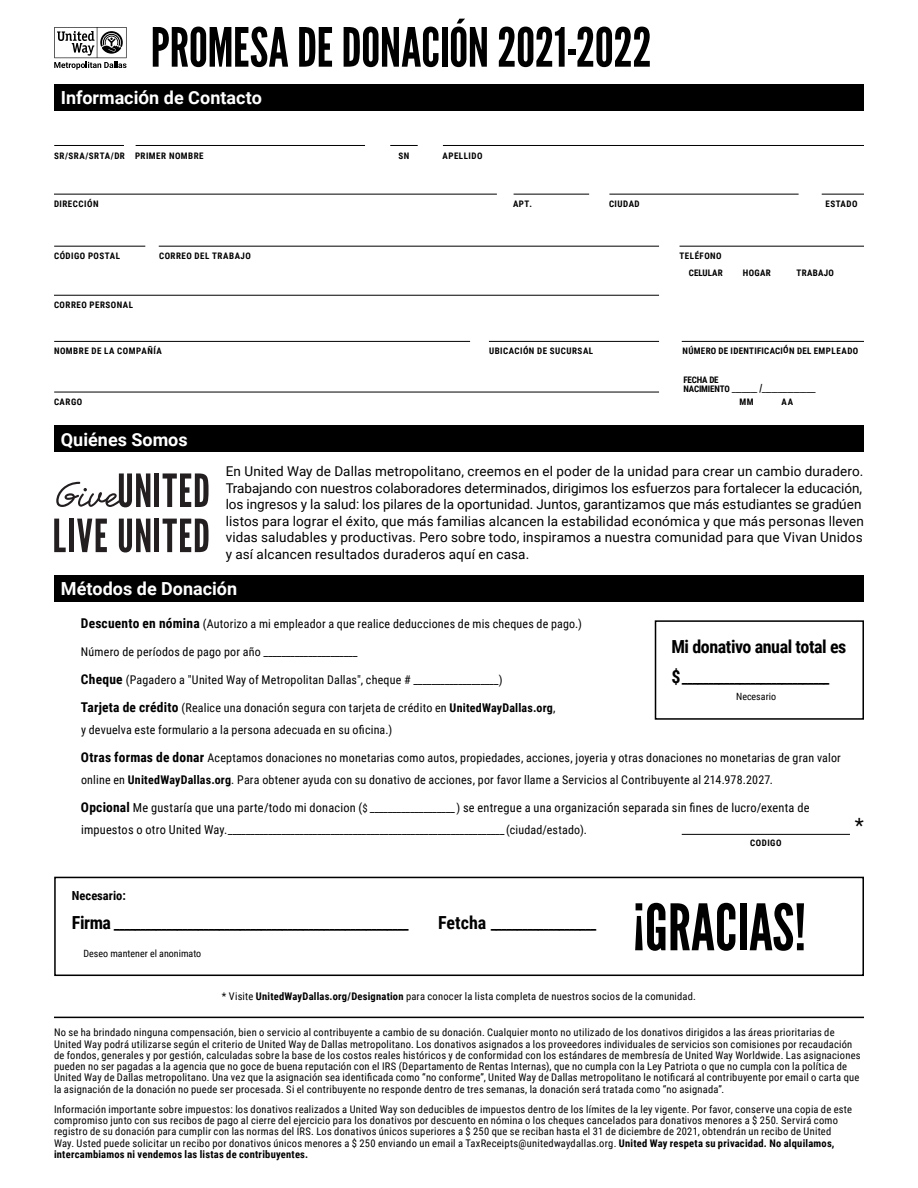
<style>
.page{position:relative;width:918px;height:1188px;background:#fff}
.page>*{position:absolute;margin:0;border:0;box-sizing:border-box;transform-origin:0 0}
.t1{font:63.9px "League Gothic";color:#000}
.t2{font:54px "League Gothic";letter-spacing:-.005em;color:#000}
.t3{font:21px "Roboto Condensed";color:#000}
.t4{font:700 18px "Roboto";color:#fff}
.t5{font:700 18px "Roboto Condensed";letter-spacing:-.025em;color:#000}
.t6{font:700 15px "Roboto Condensed";color:#000}
.t7{font:13.5px/16.5px "Roboto";letter-spacing:.005em;color:#000}
.t8{font:700 12.45px "Roboto Condensed";color:#000}
.t9{font:12.3px "Roboto Condensed";letter-spacing:.015em;color:#000}
.t10{font:12px/21.6px "Roboto Condensed";letter-spacing:.015em;color:#000}
.t11{font:10.5px/11.2px "Roboto Condensed";letter-spacing:.02em;color:#000}
.t12{font:10.05px "Roboto Condensed";color:#000}
.t13{font:700 9px "Roboto Condensed";letter-spacing:.055em;color:#000}
.t14{font:700 9px "Roboto Condensed";letter-spacing:.03em;color:#000}
.t15{font:700 9px "Roboto Condensed";letter-spacing:.01em;color:#000}
.t16{font:700 9px "Roboto Condensed";letter-spacing:.035em;color:#000}
.t17{font:700 6.75px "Roboto Condensed";color:#000;scale:1.33 1}
.s1{font-size:9px}
.s2{font-size:11.25px}
.s3{font-weight:700;font-size:13.5px}
.s4{font-weight:700}
.s5{font-size:10.5px}
.s6{font-size:12px}
.s7{font-size:12.3px}
.s8{font-size:18px}
</style>
<div class="page">
<svg style="left:54px;top:27px;width:73px;height:43px"></svg>
<div style="left:54px;top:575px;width:810px;height:27px;background:#000"></div>
<hr style="left:682px;top:834px;width:168px;height:1px;background:#000">
<div style="left:655px;top:620px;width:209px;height:100px;border:2px solid #000"></div>
<div style="left:54px;top:877px;width:810px;height:99px;border:2px solid #000"></div>
<svg style="left:54px;top:519px;width:12px;height:33px"></svg>
<div style="left:69px;top:519px;width:5px;height:33px;background:#231f20"></div>
<svg style="left:77px;top:519px;width:30px;height:33px"></svg>
<svg style="left:119px;top:519px;width:31px;height:33px"></svg>
<div style="left:154px;top:519px;width:5px;height:33px;background:#231f20"></div>
<svg style="left:163px;top:519px;width:46px;height:33px"></svg>
<div style="left:154px;top:473px;width:5px;height:34px;background:#231f20"></div>
<svg style="left:163px;top:473px;width:46px;height:34px"></svg>
<svg style="left:56px;top:473px;width:94px;height:34px"></svg>
<hr style="left:54px;top:1017px;width:810px;height:1px;background:#000">
<hr style="left:136px;top:145px;width:229px;height:1px;background:#000">
<hr style="left:54px;top:145px;width:70px;height:1px;background:#000">
<hr style="left:822px;top:194px;width:42px;height:1px;background:#000">
<hr style="left:54px;top:246px;width:91px;height:1px;background:#000">
<hr style="left:609px;top:194px;width:190px;height:1px;background:#000">
<hr style="left:489px;top:341px;width:170px;height:1px;background:#000">
<hr style="left:682px;top:341px;width:182px;height:1px;background:#000">
<hr style="left:54px;top:194px;width:443px;height:1px;background:#000">
<hr style="left:514px;top:194px;width:75px;height:1px;background:#000">
<div style="left:54px;top:84px;width:810px;height:27px;background:#000"></div>
<div style="left:54px;top:425px;width:810px;height:27px;background:#000"></div>
<hr style="left:680px;top:246px;width:184px;height:1px;background:#000">
<hr style="left:159px;top:246px;width:500px;height:1px;background:#000">
<hr style="left:54px;top:295px;width:605px;height:1px;background:#000">
<hr style="left:54px;top:341px;width:416px;height:1px;background:#000">
<hr style="left:443px;top:145px;width:421px;height:1px;background:#000">
<svg style="left:390px;top:145px;width:28px;height:1px"></svg>
<hr style="left:54px;top:392px;width:605px;height:1px;background:#000">
<h2 class="t2" style="left:151px;top:15px;width:503px">PROMESA DE DONACIÓN 2021-2022</h2>
<h3 class="t4" style="left:61px;top:85px;width:203px">InformaciÓn de Contacto</h3>
<p class="t13" style="left:54px;top:149px;width:151px">SR/SRA/SRTA/DR PRIMER NOMBRE</p>
<p class="t13" style="left:399px;top:149px;width:12px">SN</p>
<p class="t13" style="left:443px;top:149px;width:41px">APELLIDO</p>
<p class="t13" style="left:54px;top:198px;width:46px">DIRECCIÓN</p>
<p class="t13" style="left:513px;top:198px;width:20px">APT.</p>
<p class="t13" style="left:609px;top:198px;width:32px">CIUDAD</p>
<p class="t13" style="left:825px;top:198px;width:34px">ESTADO</p>
<p class="t13" style="left:54px;top:250px;width:68px">CÓDIGO POSTAL</p>
<p class="t13" style="left:159px;top:250px;width:93px">CORREO DEL TRABAJO</p>
<p class="t13" style="left:680px;top:250px;width:44px">TELÉFONO</p>
<p class="t13" style="left:54px;top:299px;width:81px">CORREO PERSONAL</p>
<p class="t15" style="left:689px;top:267px;width:35px">CELULAR</p>
<p class="t13" style="left:743px;top:267px;width:29px">HOGAR</p>
<p class="t16" style="left:797px;top:267px;width:39px">TRABAJO</p>
<p class="t13" style="left:54px;top:345px;width:109px">NOMBRE DE LA COMPAÑÍA</p>
<p class="t13" style="left:489px;top:345px;width:106px">UBICACIÓN DE SUCURSAL</p>
<p class="t14" style="left:683px;top:345px;width:177px">NÚMERO DE IDENTIFICACIÓN DEL EMPLEADO</p>
<p class="t13" style="left:683px;top:374px;width:37px">FECHA DE</p>
<p class="t17" style="left:683px;top:385px;width:101px"><span class="s1">NACIMIENTO</span> ________ <span class="s2">/</span>_________________</p>
<p class="t13" style="left:54px;top:395px;width:30px">CARGO</p>
<p class="t13" style="left:740px;top:395px;width:16px">MM</p>
<p class="t13" style="left:782px;top:395px;width:13px">AA</p>
<h3 class="t4" style="left:61px;top:427px;width:128px">Quiénes Somos</h3>
<p class="t7" style="left:226px;top:463px;width:640px">En United Way de Dallas metropolitano, creemos en el poder de la unidad para crear un cambio duradero.<br>Trabajando con nuestros colaboradores determinados, dirigimos los esfuerzos para fortalecer la educación, los ingresos y la salud: los pilares de la oportunidad. Juntos, garantizamos que más estudiantes se gradúen listos para lograr el éxito, que más familias alcancen la estabilidad económica y que más personas lleven vidas saludables y productivas. Pero sobre todo, inspiramos a nuestra comunidad para que Vivan Unidos y así alcancen resultados duraderos aquí en casa.</p>
<h3 class="t4" style="left:61px;top:576px;width:178px">Métodos de Donación</h3>
<p class="t10" style="left:81px;top:612px;width:503px"><span class="s3">Descuento en nómina</span> (Autorizo a mi empleador a que realice deducciones de mis cheques de pago.)</p>
<p class="t10" style="left:81px;top:640px;width:278px">Número de períodos de pago por año _____________________</p>
<p class="t10" style="left:81px;top:669px;width:423px"><span class="s3">Cheque</span> (Pagadero a "United Way of Metropolitan Dallas", cheque # ___________________ )</p>
<p class="t10" style="left:81px;top:697px;width:476px"><span class="s3">Tarjeta de crédito</span> (Realice una donaciÓn segura con tarjeta de crédito en <span class="s4">UnitedWayDallas.org</span>, y devuelva este formulario a la persona adecuada en su oficina.)</p>
<p class="t10" style="left:81px;top:747px;width:761px"><span class="s3">Otras formas de donar</span> Aceptamos donaciones no monetarias como autos, propiedades, acciones, joyeria y otras donaciones no monetarias de gran valor online en <span class="s4">UnitedWayDallas.org</span>. Para obtener ayuda con su donativo de acciones, por favor llame a Servicios al Contribuyente al 214.978.2027.</p>
<p class="t9" style="left:81px;top:799px;width:730px"><span class="s3">Opcional</span> Me gustarÍa que una parte/todo mi donacion (<span class="s5">$</span> <span class="s6">___________________ )</span> se entregue a una organizaciÓn separada sin fines de lucro/exenta de</p>
<p class="t10" style="left:81px;top:818px;width:507px"><span class="s7">impuestos o otro United Way.</span>______________________________________________________________ (ciudad/estado).</p>
<p class="t13" style="left:750px;top:837px;width:33px">CODIGO</p>
<h3 class="t5" style="left:671px;top:634px;width:177px">Mi donativo anual total es</h3>
<h3 class="t6" style="left:671px;top:668px;width:160px"><span class="s8">$</span>____________________________</h3>
<p class="t12" style="left:736px;top:689px;width:41px">Necesario</p>
<h3 class="t3" style="left:855px;top:811px;width:11px">*</h3>
<p class="t8" style="left:72px;top:887px;width:55px">Necesario:</p>
<h3 class="t6" style="left:72px;top:913px;width:338px"><span class="s8">Firma</span> ________________________________________________________</h3>
<h3 class="t6" style="left:438px;top:913px;width:160px"><span class="s8">Fetcha</span> ____________________</h3>
<p class="t12" style="left:83px;top:947px;width:119px">Deseo mantener el anonimato</p>
<h1 class="t1" style="left:633px;top:889px;width:175px">¡GRACIAS!</h1>
<p class="t11" style="left:222px;top:990px;width:476px">* Visite <span class="s4">UnitedWayDallas.org/Designation</span> para conocer la lista completa de nuestros socios de la comunidad.</p>
<p class="t11" style="left:54px;top:1027px;width:808px">No se ha brindado ninguna compensación, bien o servicio al contribuyente a cambio de su donación. Cualquier monto no utilizado de los donativos dirigidos a las áreas prioritarias de United Way podrá utilizarse según el criterio de United Way de Dallas metropolitano. Los donativos asignados a los proveedores individuales de servicios son comisiones por recaudación de fondos, generales y por gestión, calculadas sobre la base de los costos reales históricos y de conformidad con los estándares de membresía de United Way Worldwide. Las asignaciones pueden no ser pagadas a la agencia que no goce de buena reputación con el IRS (Departamento de Rentas Internas), que no cumpla con la Ley Patriota o que no cumpla con la política de United Way de Dallas metropolitano. Una vez que la asignación sea identificada como “no conforme”, United Way de Dallas metropolitano le notificará al contribuyente por email o carta que la asignación de la donación no puede ser procesada. Si el contribuyente no responde dentro de tres semanas, la donación será tratada como “no asignada”.</p>
<p class="t11" style="left:54px;top:1103px;width:800px">Información importante sobre impuestos: los donativos realizados a United Way son deducibles de impuestos dentro de los límites de la ley vigente. Por favor, conserve una copia de este compromiso junto con sus recibos de pago al cierre del ejercicio para los donativos por descuento en nómina o los cheques cancelados para donativos menores a $ 250. Servirá como registro de su donación para cumplir con las normas del IRS. Los donativos únicos superiores a $ 250 que se reciban hasta el 31 de diciembre de 2021, obtendrán un recibo de United Way. Usted puede solicitar un recibo por donativos únicos menores a $ 250 enviando un email a TaxReceipts@unitedwaydallas.org. <span class="s4">United Way respeta su privacidad. No alquilamos, intercambiamos ni vendemos las listas de contribuyentes.</span></p>
</div>
